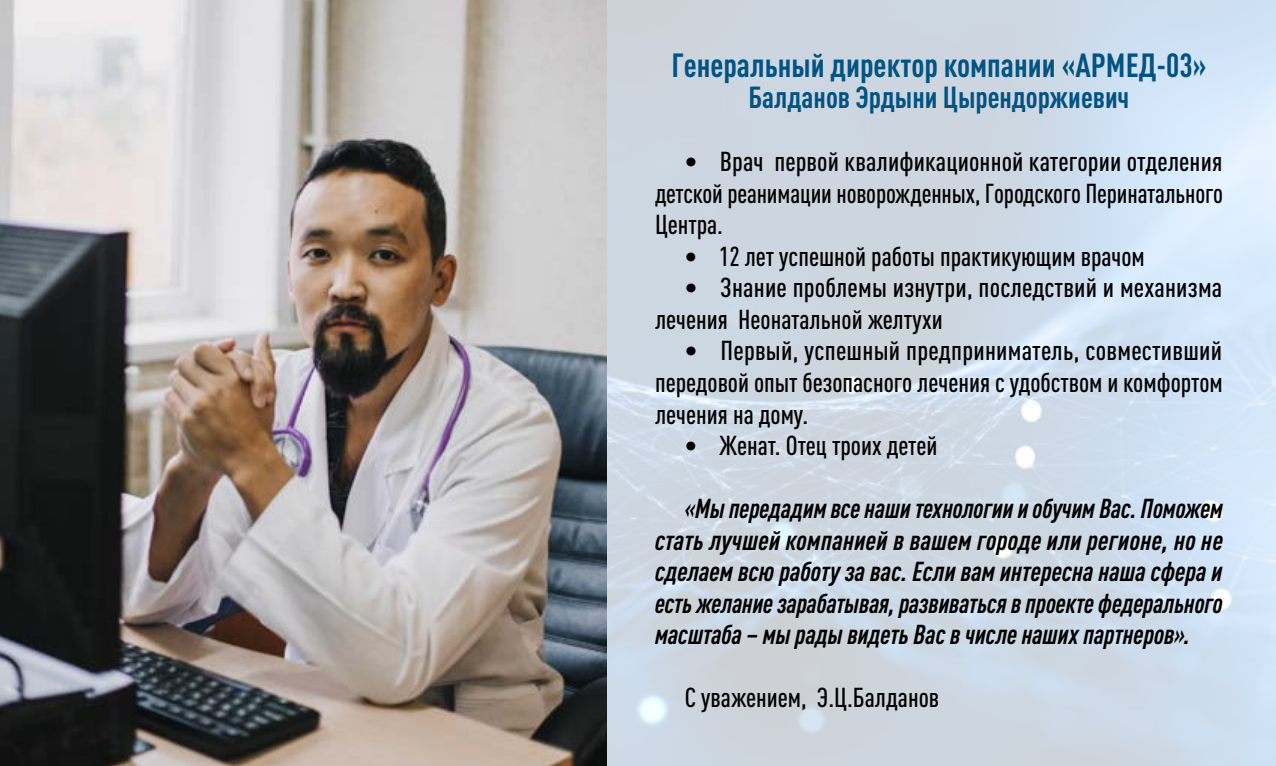
<style>
.page{position:relative;width:1276px;height:766px;background:#fff}
.page>*{position:absolute;margin:0;border:0;box-sizing:border-box;transform-origin:0 0}
.t1{font:700 condensed 33px "DIN Pro";color:#025382}
.t2{font:700 condensed 30px "DIN Pro";color:#025382}
.t3{font:500 condensed 27px/31.5px "DIN Pro";color:#000;text-align:justify}
.t4{font:italic 700 condensed 27px/31.5px "DIN Pro";color:#000;text-align:justify}
</style>
<div class="page">
<img style="left:606px;top:0;width:670px;height:765px">
<img style="left:0;top:0;width:606px;height:765px">
<p class="t1" style="left:671px;top:40px;width:536px">Генеральный директор компании «АРМЕД-03»</p>
<p class="t2" style="left:748px;top:75px;width:382px">Балданов Эрдыни Цырендоржиевич</p>
<p class="t3" style="left:655px;top:144px;width:569px;text-indent:30px">• Врач первой квалификационной категории отделения детской реанимации новорожденных, Городского Перинатального Центра.</p>
<p class="t3" style="left:685px;top:238px;width:461px">• 12 лет успешной работы практикующим врачом</p>
<p class="t3" style="left:655px;top:270px;width:569px;text-indent:30px">• Знание проблемы изнутри, последствий и механизма лечения Неонатальной желтухи</p>
<p class="t3" style="left:655px;top:333px;width:569px;text-indent:30px">• Первый, успешный предприниматель, совместивший передовой опыт безопасного лечения с удобством и комфортом лечения на дому.</p>
<p class="t3" style="left:685px;top:427px;width:254px">• Женат. Отец троих детей</p>
<p class="t4" style="left:655px;top:490px;width:569px;text-indent:30px">«Мы передадим все наши технологии и обучим Вас. Поможем стать лучшей компанией в вашем городе или регионе, но не сделаем всю работу за вас. Если вам интересна наша сфера и есть желание зарабатывая, развиваться в проекте федерального масштаба – мы рады видеть Вас в числе наших партнеров».</p>
<p class="t3" style="left:685px;top:679px;width:256px">С уважением, Э.Ц.Балданов</p>
</div>
